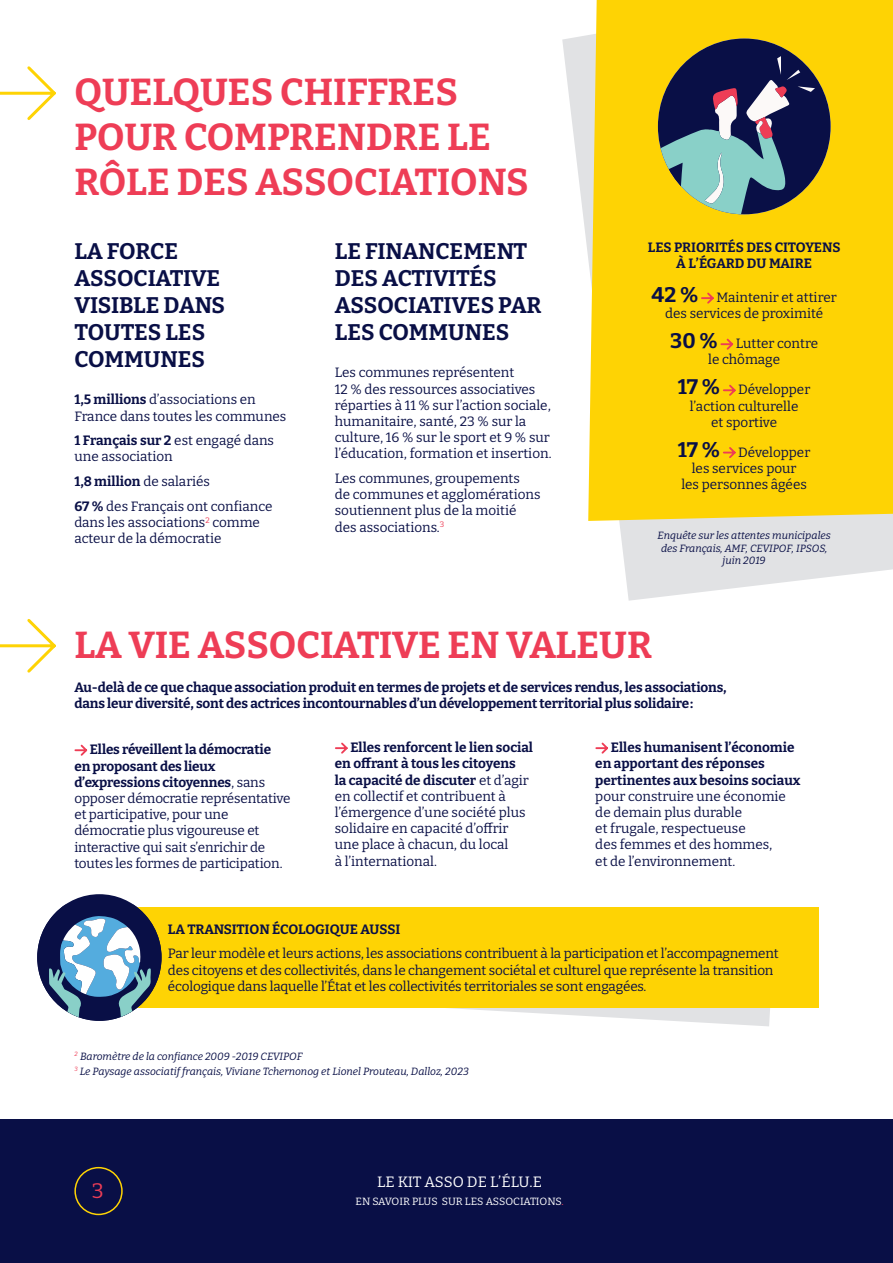
<style>
.page{position:relative;width:893px;height:1263px;background:#fff}
.page>*{position:absolute;margin:0;border:0;box-sizing:border-box;transform-origin:0 0}
.t1{font:700 37.5px/45px "Bitter";color:#ee3d56}
.t2{font:700 22.5px/27px "Bitter";letter-spacing:-.005em;color:#090f46}
.t3{font:700 21px "Bitter";letter-spacing:-.005em;color:#090f46}
.t4{font:21px "Bitter";color:#ee3d56}
.t5{font:15px "Bitter";color:#fff}
.t6{font:13.5px/16.2px "Bitter";color:#090f46}
.t7{font:700 13.5px/16.2px "Bitter";letter-spacing:-.01em;color:#090f46;text-align:center}
.t8{font:italic 10.5px/12.6px "Bitter";color:#090f46;text-align:center}
.t9{font:10.5px "Bitter";color:#fff}
.s1{font-weight:700}
.s2{font-weight:400}
.s3{color:#ee3d56}
</style>
<div class="page">
<div style="left:0;top:1119px;width:893px;height:144px;background:#090f46"></div>
<div style="left:74px;top:1167px;width:49px;height:48px;border:2px solid #fed304;border-radius:50%"></div>
<svg style="left:451px;top:1008px;width:319px;height:18px;fill:#e5e5e7"></svg>
<svg style="left:562px;top:35px;width:331px;height:566px;fill:#e1e2e4"></svg>
<div style="left:588px;top:0;width:305px;height:521px;background:#fed304"></div>
<svg style="left:700px;top:291px;width:15px;height:14px"></svg>
<svg style="left:719px;top:337px;width:16px;height:14px"></svg>
<svg style="left:722px;top:383px;width:15px;height:15px"></svg>
<svg style="left:722px;top:445px;width:15px;height:15px"></svg>
<svg style="left:0;top:66px;width:56px;height:54px"></svg>
<svg style="left:0;top:619px;width:56px;height:54px"></svg>
<svg style="left:658px;top:38px;width:173px;height:176px;background:#6a6f5d"></svg>
<svg style="left:74px;top:744px;width:14px;height:12px"></svg>
<svg style="left:595px;top:742px;width:13px;height:12px"></svg>
<svg style="left:335px;top:742px;width:13px;height:12px"></svg>
<div style="left:74px;top:907px;width:745px;height:101px;background:#fed304"></div>
<div style="left:37px;top:894px;width:125px;height:127px;background:#090f46;border-radius:50%"></div>
<svg style="left:37px;top:904px;width:125px;height:117px"></svg>
<p class="t1" style="left:74px;top:68px;width:456px">QUELQUES CHIFFRES<br>POUR COMPRENDRE LE<br>RÔLE DES ASSOCIATIONS</p>
<p class="t2" style="left:74px;top:237px;width:152px">LA FORCE<br>ASSOCIATIVE<br>VISIBLE DANS<br>TOUTES LES<br>COMMUNES</p>
<p class="t6" style="left:74px;top:391px;width:213px"><span class="s1">1,5 millions</span> d’associations en<br>France dans toutes les communes</p>
<p class="t6" style="left:74px;top:432px;width:201px"><span class="s1">1 Français sur 2</span> est engagé dans une association</p>
<p class="t7" style="left:74px;top:473px;width:137px">1,8 million <span class="s2">de salariés</span></p>
<p class="t6" style="left:74px;top:498px;width:200px"><span class="s1">67 %</span> des Français ont confiance dans les associations<sup>2</sup> comme acteur de la démocratie</p>
<p class="t2" style="left:335px;top:237px;width:208px">LE FINANCEMENT<br>DES ACTIVITÉS<br>ASSOCIATIVES PAR<br>LES COMMUNES</p>
<p class="t6" style="left:335px;top:364px;width:218px">Les communes représentent<br>12 % des ressources associatives réparties à 11 % sur l’action sociale, humanitaire, santé, 23 % sur la culture, 16 % sur le sport et 9 % sur l’éducation, formation et insertion.</p>
<p class="t6" style="left:335px;top:470px;width:207px">Les communes, groupements<br>de communes et agglomérations soutiennent plus de la moitié des associations.<sup>3</sup></p>
<p class="t7" style="left:648px;top:239px;width:194px">LES PRIORITÉS DES CITOYENS<br>À L’ÉGARD DU MAIRE</p>
<p class="t3" style="left:652px;top:282px;width:48px">42%</p>
<p class="t6" style="left:665px;top:289px;width:173px;text-indent:51px">Maintenir et attirer des services de proximité</p>
<p class="t3" style="left:670px;top:328px;width:49px">30%</p>
<p class="t6" style="left:708px;top:335px;width:111px;text-indent:28px">Lutter contre le chômage</p>
<p class="t3" style="left:678px;top:374px;width:44px">17%</p>
<p class="t6" style="left:738px;top:381px;width:74px">Développer</p>
<p class="t6" style="left:690px;top:397px;width:110px">l’action culturelle</p>
<p class="t6" style="left:711px;top:414px;width:68px">et sportive</p>
<p class="t3" style="left:678px;top:436px;width:44px">17%</p>
<p class="t6" style="left:738px;top:443px;width:74px">Développer</p>
<p class="t6" style="left:692px;top:460px;width:106px">les services pour</p>
<p class="t6" style="left:681px;top:476px;width:127px">les personnes âgées</p>
<p class="t8" style="left:657px;top:529px;width:175px">Enquête sur les attentes municipales des Français, AMF, CEVIPOF, IPSOS, juin 2019</p>
<p class="t1" style="left:74px;top:622px;width:579px">LA VIE ASSOCIATIVE EN VALEUR</p>
<p class="t7" style="left:74px;top:679px;width:654px;text-align:left">Au-delà de ce que chaque association produit en termes de projets et de services rendus, les associations, dans leur diversité, sont des actrices incontournables d’un développement territorial plus solidaire :</p>
<p class="t6" style="left:74px;top:741px;width:218px;text-indent:15px"><span class="s1">Elles réveillent la démocratie en proposant des lieux d’expressions citoyennes</span>, sans opposer démocratie représentative et participative, pour une démocratie plus vigoureuse et interactive qui sait s’enrichir de toutes les formes de participation.</p>
<p class="t6" style="left:595px;top:739px;width:207px;text-indent:15px"><span class="s1">Elles humanisent l’économie en apportant des réponses pertinentes aux besoins sociaux </span>pour construire une économie de demain plus durable<br>et frugale, respectueuse<br>des femmes et des hommes,<br>et de l’environnement.</p>
<p class="t6" style="left:335px;top:739px;width:200px;text-indent:15px"><span class="s1">Elles renforcent le lien social en offrant à tous les citoyens<br>la capacité de discuter</span> et d’agir en collectif et contribuent à l’émergence d’une société plus solidaire en capacité d’offrir une place à chacun, du local<br>à l’international.</p>
<p class="t7" style="left:168px;top:920px;width:234px">LA TRANSITION ÉCOLOGIQUE AUSSI</p>
<p class="t6" style="left:168px;top:945px;width:612px">Par leur modèle et leurs actions, les associations contribuent à la participation et l’accompagnement des citoyens et des collectivités, dans le changement sociétal et culturel que représente la transition écologique dans laquelle l’État et les collectivités territoriales se sont engagées.</p>
<p class="t8" style="left:74px;top:1049px;width:230px"><sup>2</sup> Baromètre de la confiance 2009 -2019 CEVIPOF</p>
<p class="t8" style="left:74px;top:1064px;width:396px"><sup>3</sup> Le Paysage associatif français, Viviane Tchernonog et Lionel Prouteau, Dalloz, 2023</p>
<h3 class="t4" style="left:92px;top:1178px;width:13px">3</h3>
<p class="t5" style="left:377px;top:1172px;width:166px">LE KIT ASSO DE L’ÉLU.E</p>
<p class="t9" style="left:355px;top:1195px;width:210px">EN SAVOIR PLUS SUR LES ASSOCIATIONS<span class="s3">.</span></p>
</div>
